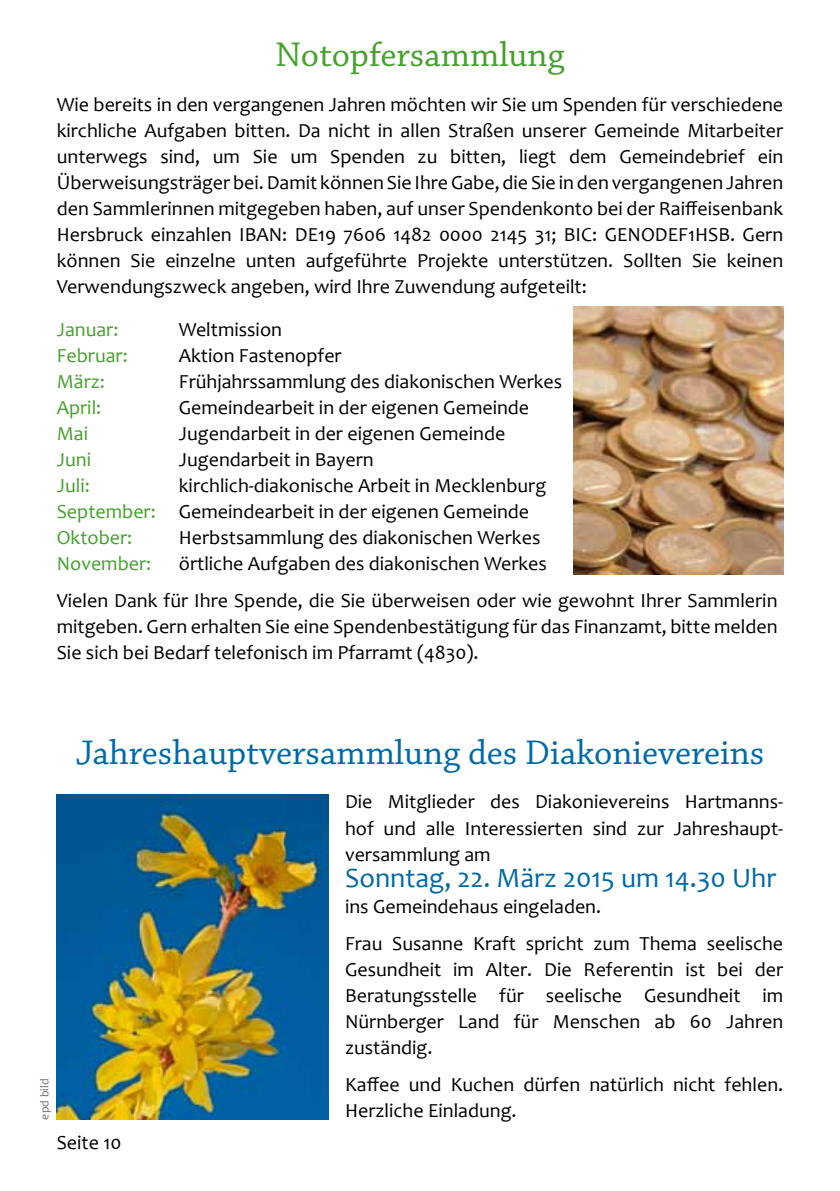
<style>
.page{position:relative;width:840px;height:1191px;background:#fff}
.page>*{position:absolute;margin:0;border:0;box-sizing:border-box;transform-origin:0 0}
.t1{font:36px "Chaparral Pro";color:#0069a6}
.t2{font:36px "Chaparral Pro";color:#44a12b}
.t3{font:28px "Candara";color:#0069a6}
.t4{font:20px/26px "Candara";color:#000}
.t5{font:20px "Candara";color:#44a12b}
.t6{font:12px "Candara";color:#707172}
.s1{color:#44a12b}
</style>
<div class="page">
<img style="left:57px;top:794px;width:271px;height:325px">
<img style="left:573px;top:306px;width:209px;height:268px">
<h1 class="t2" style="left:275px;top:35px;width:290px">Notopfersammlung</h1>
<p class="t4" style="left:57px;top:91px;width:727px;text-align:justify">Wie bereits in den vergangenen Jahren möchten wir Sie um Spenden für verschiedene kirchliche Aufgaben bitten. Da nicht in allen Straßen unserer Gemeinde Mitarbeiter unterwegs sind, um Sie um Spenden zu bitten, liegt dem Gemeindebrief ein Überweisungsträger bei. Damit können Sie Ihre Gabe, die Sie in den vergangenen Jahren den Sammlerinnen mitgegeben haben, auf unser Spendenkonto bei der Raiffeisenbank Hersbruck einzahlen IBAN: DE19 7606 1482 0000 2145 31; BIC: GENODEF1HSB. Gern können Sie einzelne unten aufgeführte Projekte unterstützen. Sollten Sie keinen Verwendungszweck angeben, wird Ihre Zuwendung aufgeteilt:</p>
<p class="t5" style="left:57px;top:317px;width:63px">Januar:</p>
<p class="t4" style="left:179px;top:316px;width:105px">Weltmission</p>
<p class="t5" style="left:57px;top:343px;width:72px">Februar:</p>
<p class="t4" style="left:179px;top:342px;width:164px">Aktion Fastenopfer</p>
<p class="t5" style="left:57px;top:369px;width:50px">März:</p>
<p class="t4" style="left:179px;top:368px;width:384px">Frühjahrssammlung des diakonischen Werkes</p>
<p class="t5" style="left:57px;top:395px;width:46px">April:</p>
<p class="t4" style="left:179px;top:394px;width:351px">Gemeindearbeit in der eigenen Gemeinde</p>
<p class="t5" style="left:57px;top:421px;width:33px">Mai</p>
<p class="t4" style="left:179px;top:420px;width:328px">Jugendarbeit in der eigenen Gemeinde</p>
<p class="t5" style="left:57px;top:447px;width:36px">Juni</p>
<p class="t4" style="left:179px;top:446px;width:196px">Jugendarbeit in Bayern</p>
<p class="t5" style="left:57px;top:473px;width:35px">Juli:</p>
<p class="t4" style="left:57px;top:472px;width:490px;text-indent:122px">kirchlich-diakonische Arbeit in Mecklenburg<br><span class="s1">September:</span> Gemeindearbeit in der eigenen Gemeinde<br><span class="s1">Oktober:</span></p>
<p class="t4" style="left:179px;top:524px;width:363px">Herbstsammlung des diakonischen Werkes</p>
<p class="t4" style="left:57px;top:544px;width:721px;line-height:37.4px;text-indent:122px">örtliche Aufgaben des diakonischen Werkes<br>Vielen Dank für Ihre Spende, die Sie überweisen oder wie gewohnt Ihrer Sammlerin</p>
<p class="t4" style="left:57px;top:614px;width:721px">mitgeben. Gern erhalten Sie eine Spendenbestätigung für das Finanzamt, bitte melden<br>Sie sich bei Bedarf telefonisch im Pfarramt (4830).</p>
<p class="t5" style="left:57px;top:551px;width:96px">November:</p>
<p class="t6" style="left:37px;top:1119px;width:42px;rotate:-90deg">epd bild</p>
<h1 class="t1" style="left:76px;top:732px;width:689px">Jahreshauptversammlung des Diakonievereins</h1>
<p class="t4" style="left:345px;top:789px;width:439px;text-align:justify">Die Mitglieder des Diakonievereins Hartmanns&shy;hof und alle Interessierten sind zur Jahreshaupt&shy;versammlung am</p>
<h2 class="t3" style="left:345px;top:860px;width:432px">Sonntag, 22. März 2015 um 14.30 Uhr</h2>
<p class="t4" style="left:345px;top:887px;width:439px;line-height:37.4px">ins Gemeindehaus eingeladen.<br>Frau Susanne Kraft spricht zum Thema seelische</p>
<p class="t4" style="left:345px;top:956px;width:439px;text-align:justify">Gesundheit im Alter. Die Referentin ist bei der Beratungsstelle für seelische Gesundheit im Nürnberger Land für Menschen ab 60 Jahren zuständig.</p>
<p class="t4" style="left:345px;top:1071px;width:439px">Kaffee und Kuchen dürfen natürlich nicht fehlen.<br>Herzliche Einladung.</p>
<p class="t4" style="left:57px;top:1129px;width:66px">Seite 10</p>
</div>
